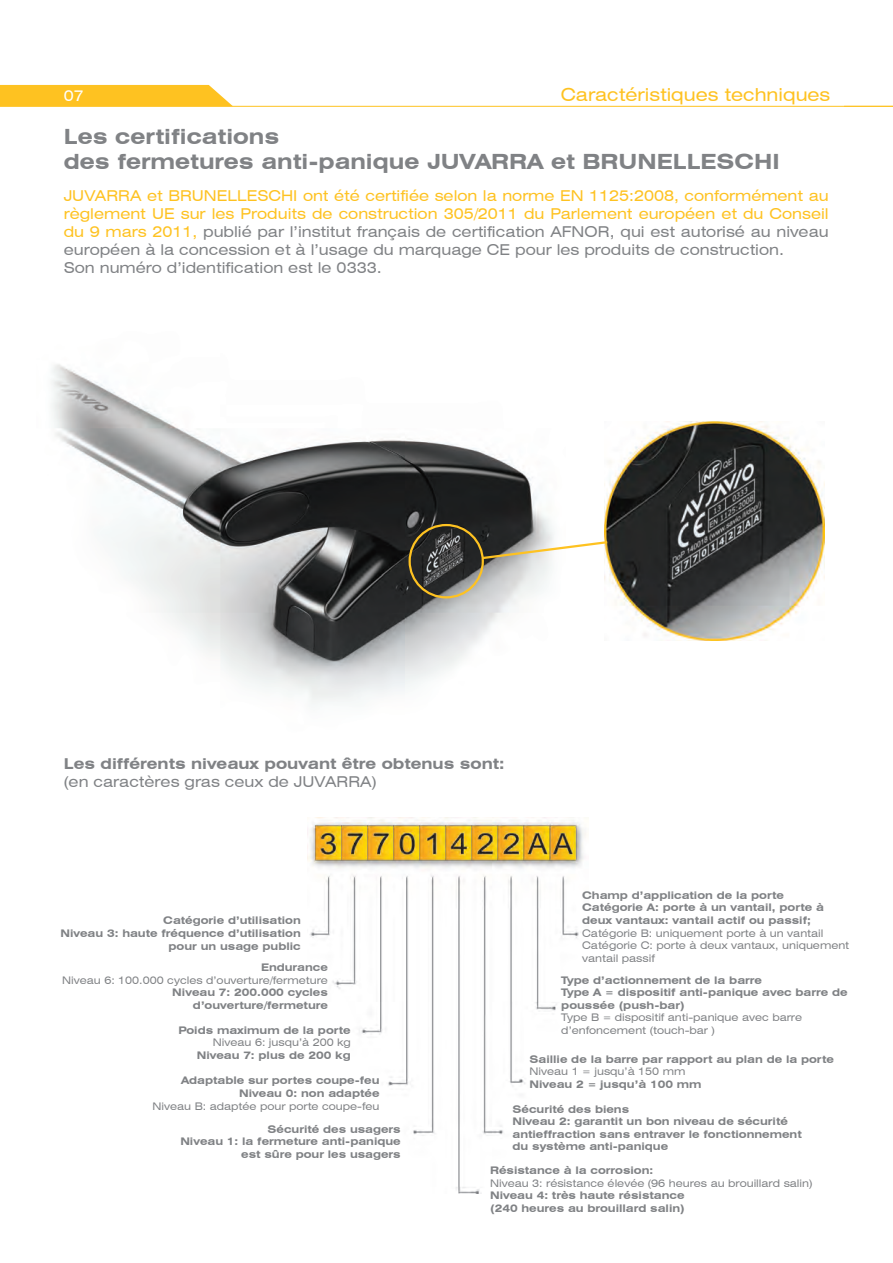
<style>
.page{position:relative;width:893px;height:1263px;background:#fff}
.page>*{position:absolute;margin:0;border:0;box-sizing:border-box;transform-origin:0 0}
.t1{font:700 expanded 21px "Swiss 721 BT";color:#808285}
.t2{font:expanded 18px "Swiss 721 BT";color:#fec221}
.t3{font:expanded 15px/18px "Swiss 721 BT";color:#fec221;text-align:justify}
.t4{font:expanded 15px "Swiss 721 BT";color:#808285}
.t5{font:700 expanded 15px "Swiss 721 BT";color:#808285}
.t6{font:expanded 15px "Swiss 721 BT";color:#fff}
.t7{font:700 expanded 10.5px/12.6px "Swiss 721 BT";color:#808285}
.t8{font:expanded 10.5px "Swiss 721 BT";color:#808285}
.s1{color:#808285}
</style>
<div class="page">
<hr style="left:0;top:106px;width:893px;height:1px;background:#fec221">
<div style="left:0;top:85px;width:233px;height:21px;background:#fec221"></div>
<img style="left:51px;top:364px;width:503px;height:454px">
<img style="left:307px;top:818px;width:279px;height:376px">
<img style="left:605px;top:421px;width:219px;height:220px">
<svg style="left:480px;top:540px;width:130px;height:20px"></svg>
<div style="left:408px;top:524px;width:76px;height:74px;border:2px solid #fec221;border-radius:50%"></div>
<p class="t6" style="left:64px;top:87px;width:22px">07</p>
<p class="t2" style="left:561px;top:84px;width:271px">Caractéristiques techniques</p>
<p class="t1" style="left:64px;top:123px;width:217px">Les certifications</p>
<p class="t1" style="left:64px;top:149px;width:717px">des fermetures anti-panique JUVARRA et BRUNELLESCHI</p>
<p class="t3" style="left:64px;top:187px;width:766px">JUVARRA et BRUNELLESCHI ont été certifiée selon la norme EN 1125:2008, conformément au règlement UE sur les Produits de construction 305/2011 du Parlement européen et du Conseil du 9 mars 2011, <span class="s1">publié par l’institut français de certification AFNOR, qui est autorisé au niveau européen à la concession et à l’usage du marquage CE pour les produits de construction.</span></p>
<p class="t4" style="left:64px;top:259px;width:319px">Son numéro d’identification est le 0333.</p>
<p class="t5" style="left:64px;top:754px;width:442px">Les différents niveaux pouvant être obtenus sont:</p>
<p class="t4" style="left:64px;top:772px;width:314px">(en caractères gras ceux de JUVARRA)</p>
<p class="t7" style="left:163px;top:914px;width:139px">Catégorie d’utilisation</p>
<p class="t7" style="left:60px;top:927px;width:242px">Niveau 3: haute fréquence d’utilisation</p>
<p class="t7" style="left:169px;top:939px;width:134px">pour un usage public</p>
<p class="t7" style="left:261px;top:961px;width:68px">Endurance</p>
<p class="t8" style="left:62px;top:974px;width:267px">Niveau 6: 100.000 cycles d’ouverture/fermeture</p>
<p class="t7" style="left:172px;top:986px;width:157px">Niveau 7: 200.000 cycles</p>
<p class="t7" style="left:193px;top:999px;width:136px">d’ouverture/fermeture</p>
<p class="t7" style="left:178px;top:1024px;width:174px">Poids maximum de la porte</p>
<p class="t8" style="left:213px;top:1036px;width:139px">Niveau 6: jusqu’à 200 kg</p>
<p class="t7" style="left:197px;top:1049px;width:156px">Niveau 7: plus de 200 kg</p>
<p class="t7" style="left:181px;top:1074px;width:200px">Adaptable sur portes coupe-feu</p>
<p class="t7" style="left:239px;top:1087px;width:142px">Niveau 0: non adaptée</p>
<p class="t8" style="left:153px;top:1099px;width:228px">Niveau B: adaptée pour porte coupe-feu</p>
<p class="t7" style="left:268px;top:1123px;width:135px">Sécurité des usagers</p>
<p class="t7" style="left:180px;top:1135px;width:222px">Niveau 1: la fermeture anti-panique</p>
<p class="t7" style="left:241px;top:1148px;width:161px">est sûre pour les usagers</p>
<p class="t7" style="left:582px;top:889px;width:203px">Champ d’application de la porte</p>
<p class="t7" style="left:582px;top:901px;width:243px">Catégorie A: porte à un vantail, porte à deux vantaux: vantail actif ou passif;</p>
<p class="t8" style="left:582px;top:927px;width:243px">Catégorie B: uniquement porte à un vantail</p>
<p class="t8" style="left:582px;top:939px;width:269px">Catégorie C: porte à deux vantaux, uniquement</p>
<p class="t8" style="left:582px;top:952px;width:74px">vantail passif</p>
<p class="t7" style="left:561px;top:973px;width:202px">Type d’actionnement de la barre</p>
<p class="t7" style="left:561px;top:986px;width:288px">Type A = dispositif anti-panique avec barre de</p>
<p class="t7" style="left:561px;top:998px;width:125px">poussée (push-bar)</p>
<p class="t8" style="left:561px;top:1011px;width:242px">Type B = dispositif anti-panique avec barre</p>
<p class="t8" style="left:561px;top:1024px;width:155px">d’enfoncement (touch-bar )</p>
<p class="t7" style="left:530px;top:1053px;width:306px">Saillie de la barre par rapport au plan de la porte</p>
<p class="t8" style="left:530px;top:1065px;width:157px">Niveau 1 = jusqu’à 150 mm</p>
<p class="t7" style="left:530px;top:1078px;width:173px">Niveau 2 = jusqu’à 100 mm</p>
<p class="t7" style="left:512px;top:1102px;width:118px">Sécurité des biens</p>
<p class="t7" style="left:512px;top:1115px;width:277px">Niveau 2: garantit un bon niveau de sécurité</p>
<p class="t7" style="left:512px;top:1128px;width:291px">antieffraction sans entraver le fonctionnement</p>
<p class="t7" style="left:512px;top:1140px;width:157px">du système anti-panique</p>
<p class="t7" style="left:490px;top:1164px;width:165px">Résistance à la corrosion:</p>
<p class="t8" style="left:490px;top:1176px;width:324px">Niveau 3: résistance élevée (96 heures au brouillard salin)</p>
<p class="t7" style="left:490px;top:1189px;width:196px">Niveau 4: très haute résistance</p>
<p class="t7" style="left:490px;top:1202px;width:196px">(240 heures au brouillard salin)</p>
</div>
